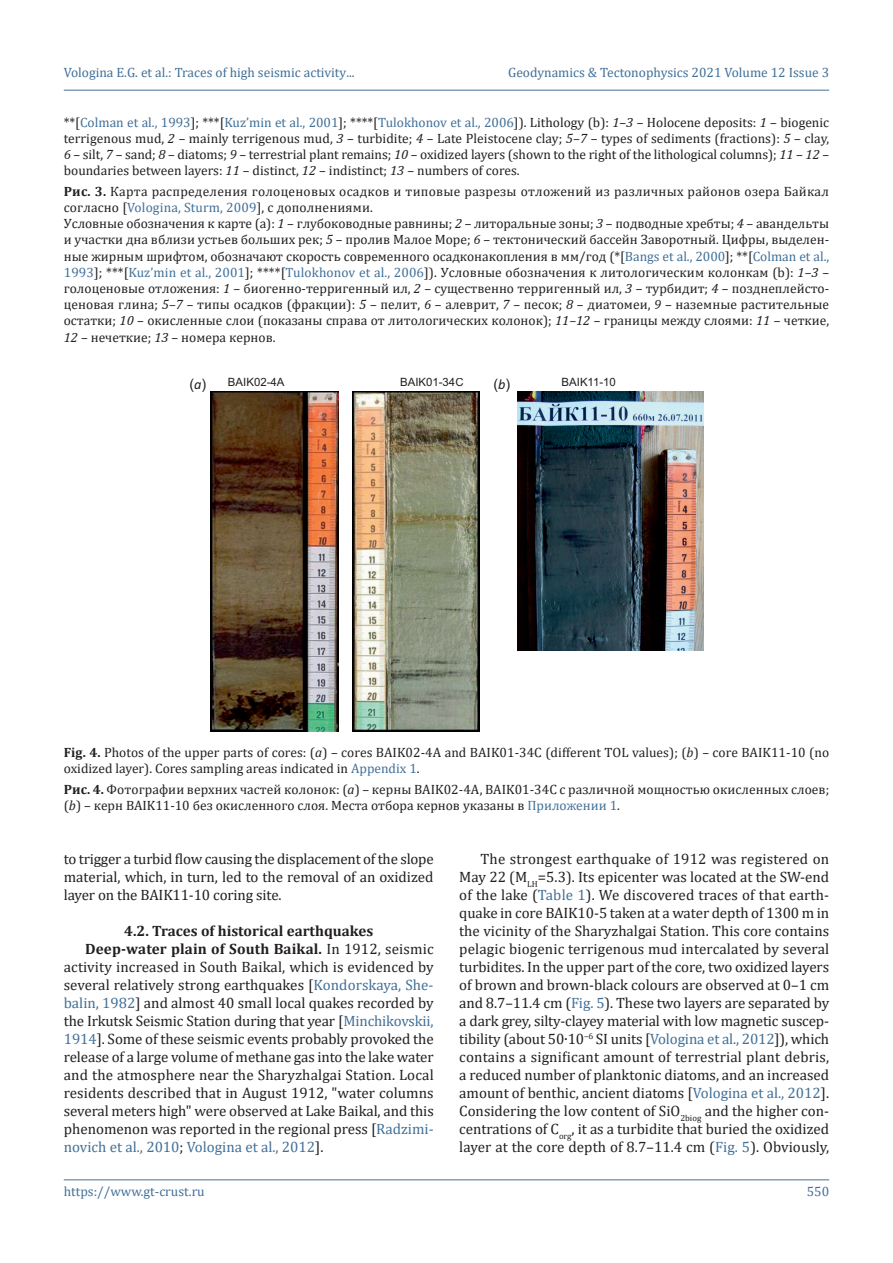
<style>
.page{position:relative;width:893px;height:1263px;background:#fff}
.page>*{position:absolute;margin:0;border:0;box-sizing:border-box;transform-origin:0 0}
.t1{font:15px/18px "Cambria";color:#231f20;text-align:justify}
.t2{font:700 15px "Cambria";color:#231f20}
.t3{font:15px "Cambria";color:#427098}
.t4{font:14.25px "Arial";color:#231f20}
.t5{font:13.5px/16.2px "Cambria";color:#231f20}
.t6{font:13.5px "Cambria";color:#427098}
.t7{font:11.4px "Arial";color:#231f20}
.s1{color:#427098}
.s2{font-style:italic}
.s3{font-weight:700}
.s4{font-size:14.25px}
.s5{font-family:"Calibri";font-style:italic;font-size:14.25px}
.s6{font-family:"Calibri";font-style:italic}
.s7{font-weight:400}
.s8{color:#231f20}
</style>
<div class="page">
<hr style="left:64px;top:1179px;width:765px;height:1px;background:#427098">
<hr style="left:64px;top:90px;width:765px;height:1px;background:#427098">
<img style="left:352px;top:392px;width:128px;height:340px">
<img style="left:211px;top:392px;width:127px;height:340px">
<img style="left:517px;top:392px;width:186px;height:259px">
<p class="t6" style="left:64px;top:65px;width:292px">Vologina E.G. et al.: Traces of high seismic activity...</p>
<p class="t6" style="left:508px;top:65px;width:323px">Geodynamics &amp; Tectonophysics 2021 Volume 12 Issue 3</p>
<p class="t5" style="left:64px;top:114px;width:767px;text-align:justify">**[<span class="s1">Colman et al., 1993</span>]; ***[<span class="s1">Kuz’min et al., 2001</span>]; ****[<span class="s1">Tulokhonov et al., 2006</span>]). Lithology (b): <span class="s2">1</span>–<span class="s2">3</span> – Holocene deposits: <span class="s2">1</span> – biogenic terrigenous mud, <span class="s2">2</span> – mainly terrigenous mud, <span class="s2">3</span> – turbidite; <span class="s2">4</span> – Late Pleistocene clay; <span class="s2">5–7</span> – types of sediments (fractions): <span class="s2">5</span> – clay, <span class="s2">6</span> – silt, <span class="s2">7</span> – sand; <span class="s2">8</span> – diatoms; <span class="s2">9</span> – terrestrial plant remains; <span class="s2">10</span> – oxidized layers (shown to the right of the lithological columns); <span class="s2">11</span> – <span class="s2">12</span> – boundaries between layers: <span class="s2">11</span> – distinct, <span class="s2">12</span> – indistinct; <span class="s2">13</span> – numbers of cores.</p>
<p class="t5" style="left:64px;top:183px;width:767px"><span class="s3">Рис. 3.</span> Карта распределения голоценовых осадков и типовые разрезы отложений из различных районов озера Байкал согласно [<span class="s1">Vologina, Sturm, 2009</span>], с дополнениями.<br>Условные обозначения к карте (а): <span class="s2">1</span> – глубоководные равнины; <span class="s2">2</span> – литоральные зоны; <span class="s2">3</span> – подводные хребты; <span class="s2">4</span> – авандельты и участки дна вблизи устьев больших рек; <span class="s2">5</span> – пролив Малое Море; <span class="s2">6</span> – тектонический бассейн Заворотный. Цифры, выделен&shy;ные жирным шрифтом, обозначают скорость современного осадконакопления в мм/год (*[<span class="s1">Bangs et al., 2000</span>]; **[<span class="s1">Colman et al., 1993</span>]; ***[<span class="s1">Kuz’min et al., 2001</span>]; ****[<span class="s1">Tulokhonov et al., 2006</span>]). Условные обозначения к литологическим колонкам (b): <span class="s2">1–3</span> – голоценовые отложения: <span class="s2">1</span> – биогенно-терригенный ил, <span class="s2">2</span> – существенно терригенный ил, <span class="s2">3</span> – турбидит; <span class="s2">4</span> – позднеплейсто&shy;ценовая глина; <span class="s2">5–7</span> – типы осадков (фракции): <span class="s2">5</span> – пелит, <span class="s2">6</span> – алеврит, <span class="s2">7</span> – песок; <span class="s2">8</span> – диатомеи, <span class="s2">9</span> – наземные растительные остатки; <span class="s2">10</span> – окисленные слои (показаны справа от литологических колонок); <span class="s2">11–12</span> – границы между слоями: <span class="s2">11</span> – четкие, <span class="s2">12</span> – нечеткие; <span class="s2">13</span> – номера кернов.</p>
<p class="t7" style="left:189px;top:375px;width:97px"><span class="s4">(</span><span class="s5">a</span><span class="s4">)</span> BAIK02-4А</p>
<p class="t7" style="left:400px;top:375px;width:65px">BAIK01-34С</p>
<p class="t4" style="left:493px;top:374px;width:18px">(<span class="s6">b</span>)</p>
<p class="t7" style="left:562px;top:375px;width:56px">BAIK11-10</p>
<p class="t5" style="left:64px;top:744px;width:767px"><span class="s3">Fig. 4.</span> Photos of the upper parts of cores: (<span class="s2">a</span>) – cores BAIK02-4A and BAIK01-34C (different TOL values); (<span class="s2">b</span>) – core BAIK11-10 (no oxidized layer). Cores sampling areas indicated in <span class="s1">Appendix 1</span>.</p>
<p class="t5" style="left:64px;top:781px;width:767px"><span class="s3">Рис. 4.</span> Фотографии верхних частей колонок: (<span class="s2">а</span>) – керны BAIK02-4А, BAIK01-34С с различной мощностью окисленных слоев; (<span class="s2">b</span>) – керн BAIK11-10 без окисленного слоя. Места отбора кернов указаны в <span class="s1">Приложении 1</span>.</p>
<p class="t1" style="left:64px;top:850px;width:371px">to trigger a turbid flow causing the displacement of the slope material, which, in turn, led to the removal of an oxidized layer on the BAIK11-10 coring site.</p>
<p class="t2" style="left:124px;top:920px;width:251px">4.2. Traces of historical earthquakes</p>
<p class="t2" style="left:85px;top:938px;width:350px">Deep-water plain of South Baikal. <span class="s7">In 1912, seismic</span></p>
<p class="t1" style="left:64px;top:958px;width:371px">activity increased in South Baikal, which is evidenced by</p>
<p class="t1" style="left:64px;top:976px;width:370px">several relatively strong earthquakes [<span class="s1">Kondorskaya, She-</span></p>
<p class="t1" style="left:64px;top:994px;width:371px"><span class="s1">balin, 1982</span>] and almost 40 small local quakes recorded by</p>
<p class="t1" style="left:64px;top:1012px;width:371px">the Irkutsk Seismic Station during that year [<span class="s1">Minchikovskii,</span></p>
<p class="t1" style="left:64px;top:1030px;width:371px"><span class="s1">1914</span>]. Some of these seismic events probably provoked the</p>
<p class="t1" style="left:64px;top:1048px;width:371px">release of a large volume of methane gas into the lake water</p>
<p class="t1" style="left:64px;top:1066px;width:371px">and the atmosphere near the Sharyzhalgai Station. Local</p>
<p class="t1" style="left:64px;top:1084px;width:371px">residents described that in August 1912, "water columns</p>
<p class="t1" style="left:64px;top:1102px;width:371px">several meters high" were observed at Lake Baikal, and this</p>
<p class="t1" style="left:64px;top:1120px;width:370px">phenomenon was reported in the regional press [<span class="s1">Radzimi-</span></p>
<p class="t3" style="left:64px;top:1138px;width:261px">novich et al., 2010<span class="s8">;</span> Vologina et al., 2012<span class="s8">].</span></p>
<p class="t1" style="left:459px;top:850px;width:371px;text-indent:21px">The strongest earthquake of 1912 was registered on May 22 (M<sub>LH</sub>=5.3). Its epicenter was located at the SW-end of the lake (<span class="s1">Table 1</span>). We discovered traces of that earth&shy;quake in core BAIK10-5 taken at a water depth of 1300 m in the vicinity of the Sharyzhalgai Station. This core contains pelagic biogenic terrigenous mud intercalated by several turbidites. In the upper part of the core, two oxidized layers of brown and brown-black colours are observed at 0–1 cm and 8.7–11.4 cm (<span class="s1">Fig. 5</span>). These two layers are separated by a dark grey, silty-clayey material with low magnetic suscep&shy;tibility (about 50∙10<sup>–6</sup> SI units [<span class="s1">Vologina et al., 2012</span>]), which contains a significant amount of terrestrial plant debris, a reduced number of planktonic diatoms, and an increased amount of benthic, ancient diatoms [<span class="s1">Vologina et al., 2012</span>].<br>Considering the low content of SiO<sub>2biog</sub> and the higher con&shy;centrations of C<sub>org</sub>, it as a turbidite that buried the oxidized layer at the core depth of 8.7–11.4 cm (<span class="s1">Fig. 5</span>). Obviously,</p>
<p class="t6" style="left:64px;top:1183px;width:142px">https://www.gt-crust.ru</p>
<p class="t6" style="left:807px;top:1183px;width:24px">550</p>
</div>
